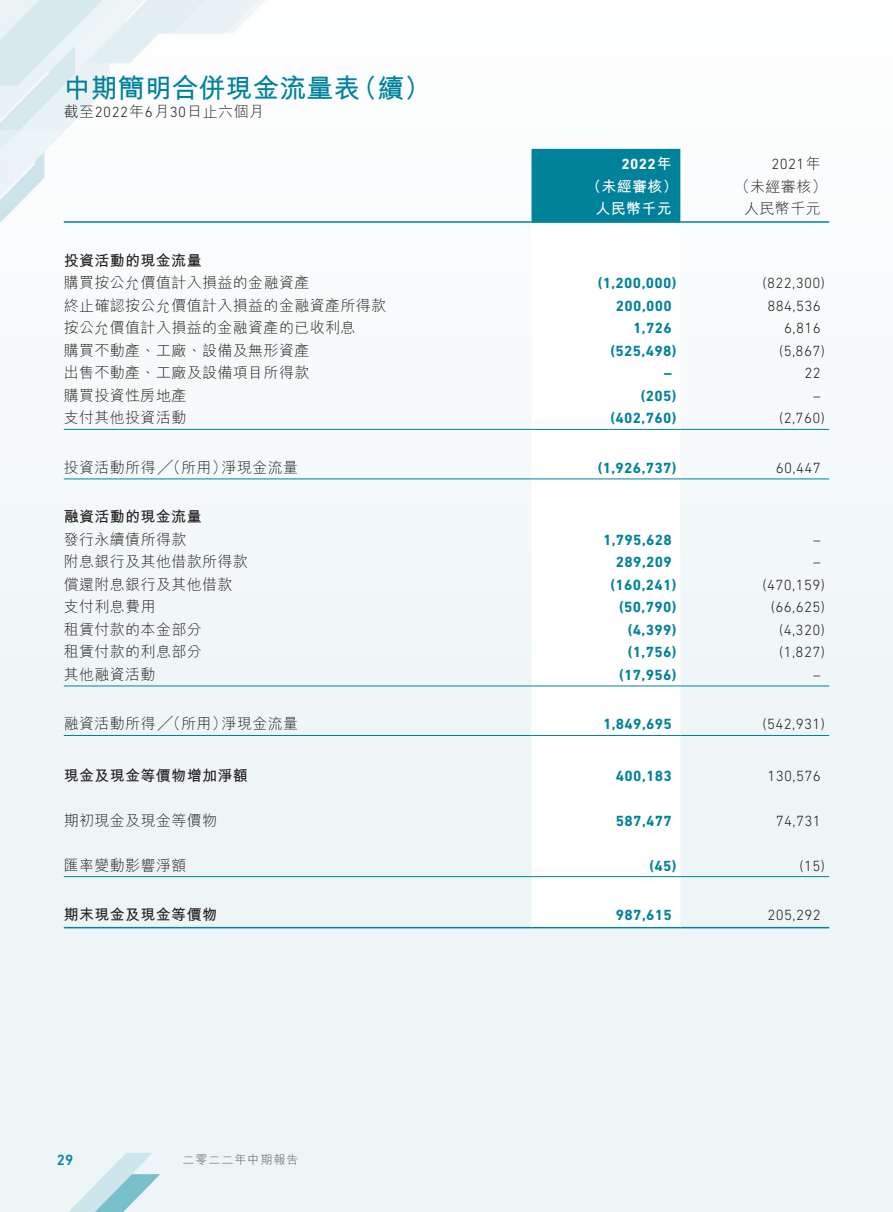
<style>
.page{position:relative;width:893px;height:1212px;background:#fff}
.page>*{position:absolute;margin:0;border:0;box-sizing:border-box;transform-origin:0 0}
.t1{font:700 27px "M Hei HK";color:#00829b}
.t2{font:300 15px "M Hei HK";letter-spacing:.025em;color:#231f20}
.t3{font:700 15px "DIN Next LT Pro";letter-spacing:.025em;color:#00829b}
.t4{font:300 15px "DIN Next LT Pro";letter-spacing:.025em;color:#231f20}
.t5{font:700 15px "M Hei HK";letter-spacing:.025em;color:#231f20}
.t6{font:700 15px "M Hei HK";letter-spacing:.025em;color:#fff}
.t7{font:700 15px "DIN Next LT Pro";color:#fff}
.t8{font:500 15px "DIN Next LT Pro";color:#00829b}
.t9{font:300 12px "M Hei HK";letter-spacing:.085em;color:#57585a}
.s1{font-family:"DIN Next LT Pro"}
.s2{font-family:"M Hei HK"}
</style>
<div class="page">
<svg style="left:47px;top:1153px;width:113px;height:59px;background:#d2e8ed"></svg>
<div style="left:531px;top:149px;width:149px;height:72px;background:#00829b"></div>
<svg style="left:531px;top:226px;width:149px;height:701px"></svg>
<hr style="left:64px;top:221px;width:467px;height:2px;background:#00829b">
<hr style="left:531px;top:221px;width:149px;height:2px;background:#00829b">
<hr style="left:680px;top:221px;width:149px;height:2px;background:#00829b">
<hr style="left:64px;top:429px;width:467px;height:1px;background:#00829b">
<hr style="left:531px;top:429px;width:149px;height:1px;background:#00829b">
<hr style="left:680px;top:429px;width:149px;height:1px;background:#00829b">
<hr style="left:64px;top:478px;width:467px;height:1px;background:#00829b">
<hr style="left:531px;top:478px;width:149px;height:1px;background:#00829b">
<hr style="left:680px;top:478px;width:149px;height:1px;background:#00829b">
<hr style="left:64px;top:685px;width:467px;height:1px;background:#00829b">
<hr style="left:531px;top:685px;width:149px;height:1px;background:#00829b">
<hr style="left:680px;top:685px;width:149px;height:1px;background:#00829b">
<hr style="left:64px;top:735px;width:467px;height:1px;background:#00829b">
<hr style="left:531px;top:735px;width:149px;height:1px;background:#00829b">
<hr style="left:680px;top:735px;width:149px;height:1px;background:#00829b">
<hr style="left:64px;top:876px;width:467px;height:1px;background:#00829b">
<hr style="left:531px;top:876px;width:149px;height:1px;background:#00829b">
<hr style="left:680px;top:876px;width:149px;height:1px;background:#00829b">
<hr style="left:64px;top:927px;width:467px;height:1px;background:#00829b">
<hr style="left:531px;top:927px;width:149px;height:1px;background:#00829b">
<hr style="left:680px;top:927px;width:149px;height:1px;background:#00829b">
<h1 class="t1" style="left:64px;top:68px;width:369px">中期簡明合併現金流量表（續）</h1>
<p class="t2" style="left:64px;top:104px;width:202px">截至<span class="s1">2022</span>年<span class="s1">6</span>月<span class="s1">30</span>日止六個月</p>
<p class="t7" style="left:621px;top:156px;width:52px">2022<span class="s2">年</span></p>
<p class="t4" style="left:771px;top:156px;width:51px">2021<span class="s2">年</span></p>
<p class="t6" style="left:586px;top:176px;width:93px">（未經審核）</p>
<p class="t2" style="left:735px;top:179px;width:93px">（未經審核）</p>
<p class="t6" style="left:595px;top:198px;width:78px">人民幣千元</p>
<p class="t2" style="left:744px;top:201px;width:78px">人民幣千元</p>
<p class="t5" style="left:64px;top:249px;width:139px">投資活動的現金流量</p>
<p class="t2" style="left:64px;top:275px;width:247px">購買按公允價值計入損益的金融資產</p>
<p class="t3" style="left:598px;top:274px;width:80px">(1,200,000)</p>
<p class="t4" style="left:762px;top:275px;width:64px">(822,300)</p>
<p class="t2" style="left:64px;top:298px;width:324px">終止確認按公允價值計入損益的金融資產所得款</p>
<p class="t3" style="left:616px;top:297px;width:57px">200,000</p>
<p class="t4" style="left:767px;top:297px;width:55px">884,536</p>
<p class="t2" style="left:64px;top:320px;width:293px">按公允價值計入損益的金融資產的已收利息</p>
<p class="t3" style="left:633px;top:319px;width:40px">1,726</p>
<p class="t4" style="left:784px;top:320px;width:38px">6,816</p>
<p class="t2" style="left:64px;top:343px;width:247px">購買不動產、工廠、設備及無形資產</p>
<p class="t3" style="left:610px;top:342px;width:68px">(525,498)</p>
<p class="t4" style="left:779px;top:342px;width:47px">(5,867)</p>
<p class="t2" style="left:64px;top:365px;width:247px">出售不動產、工廠及設備項目所得款</p>
<p class="t3" style="left:664px;top:364px;width:10px">–</p>
<p class="t4" style="left:804px;top:365px;width:18px">22</p>
<p class="t2" style="left:64px;top:388px;width:124px">購買投資性房地產</p>
<p class="t3" style="left:641px;top:387px;width:37px">(205)</p>
<p class="t4" style="left:813px;top:387px;width:9px">–</p>
<p class="t2" style="left:64px;top:410px;width:124px">支付其他投資活動</p>
<p class="t3" style="left:610px;top:409px;width:68px">(402,760)</p>
<p class="t4" style="left:779px;top:410px;width:47px">(2,760)</p>
<p class="t2" style="left:64px;top:460px;width:236px">投資活動所得 ╱（所用）淨現金流量</p>
<p class="t3" style="left:598px;top:459px;width:80px">(1,926,737)</p>
<p class="t4" style="left:776px;top:459px;width:46px">60,447</p>
<p class="t5" style="left:64px;top:506px;width:139px">融資活動的現金流量</p>
<p class="t2" style="left:64px;top:532px;width:124px">發行永續債所得款</p>
<p class="t3" style="left:603px;top:531px;width:70px">1,795,628</p>
<p class="t4" style="left:813px;top:531px;width:9px">–</p>
<p class="t2" style="left:64px;top:554px;width:186px">附息銀行及其他借款所得款</p>
<p class="t3" style="left:616px;top:553px;width:57px">289,209</p>
<p class="t4" style="left:813px;top:554px;width:9px">–</p>
<p class="t2" style="left:64px;top:577px;width:170px">償還附息銀行及其他借款</p>
<p class="t3" style="left:610px;top:576px;width:68px">(160,241)</p>
<p class="t4" style="left:762px;top:576px;width:64px">(470,159)</p>
<p class="t2" style="left:64px;top:599px;width:93px">支付利息費用</p>
<p class="t3" style="left:619px;top:598px;width:59px">(50,790)</p>
<p class="t4" style="left:771px;top:599px;width:55px">(66,625)</p>
<p class="t2" style="left:64px;top:622px;width:139px">租賃付款的本金部分</p>
<p class="t3" style="left:628px;top:621px;width:50px">(4,399)</p>
<p class="t4" style="left:779px;top:621px;width:47px">(4,320)</p>
<p class="t2" style="left:64px;top:644px;width:140px">租賃付款的利息部分</p>
<p class="t3" style="left:628px;top:643px;width:50px">(1,756)</p>
<p class="t4" style="left:779px;top:644px;width:47px">(1,827)</p>
<p class="t2" style="left:64px;top:667px;width:93px">其他融資活動</p>
<p class="t3" style="left:619px;top:666px;width:59px">(17,956)</p>
<p class="t4" style="left:813px;top:666px;width:9px">–</p>
<p class="t2" style="left:64px;top:716px;width:236px">融資活動所得 ╱（所用）淨現金流量</p>
<p class="t3" style="left:603px;top:715px;width:70px">1,849,695</p>
<p class="t4" style="left:762px;top:716px;width:64px">(542,931)</p>
<p class="t5" style="left:64px;top:764px;width:185px">現金及現金等價物增加淨額</p>
<p class="t3" style="left:616px;top:767px;width:57px">400,183</p>
<p class="t4" style="left:767px;top:767px;width:55px">130,576</p>
<p class="t2" style="left:64px;top:812px;width:155px">期初現金及現金等價物</p>
<p class="t3" style="left:616px;top:812px;width:57px">587,477</p>
<p class="t4" style="left:776px;top:812px;width:46px">74,731</p>
<p class="t2" style="left:64px;top:857px;width:124px">匯率變動影響淨額</p>
<p class="t3" style="left:649px;top:857px;width:29px">(45)</p>
<p class="t4" style="left:799px;top:857px;width:27px">(15)</p>
<p class="t5" style="left:64px;top:904px;width:155px">期末現金及現金等價物</p>
<p class="t3" style="left:616px;top:906px;width:57px">987,615</p>
<p class="t4" style="left:767px;top:906px;width:55px">205,292</p>
<p class="t8" style="left:57px;top:1152px;width:18px">29</p>
<p class="t9" style="left:182px;top:1153px;width:118px">二零二二年中期報告</p>
</div>
